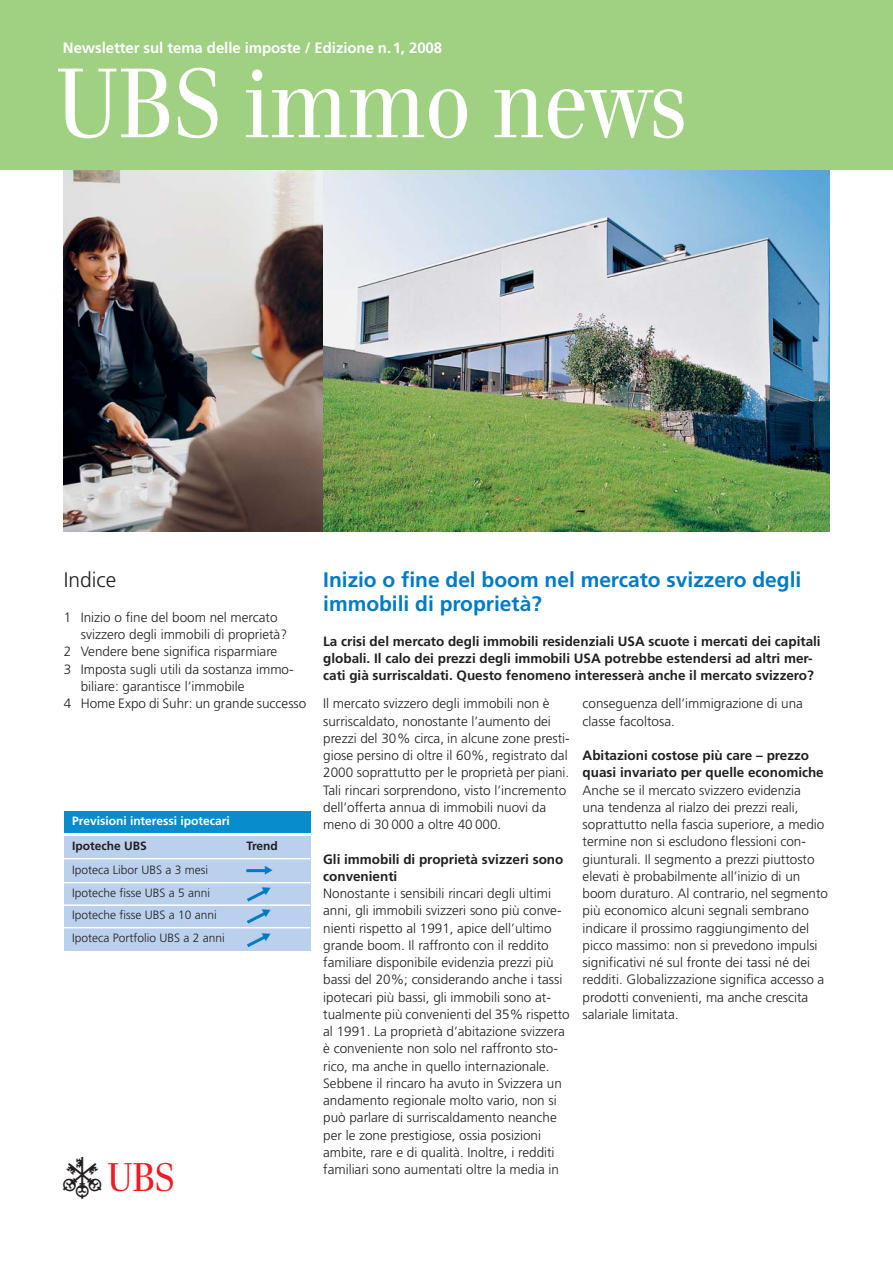
<style>
.page{position:relative;width:893px;height:1263px;background:#fff}
.page>*{position:absolute;margin:0;border:0;box-sizing:border-box;transform-origin:0 0}
.t1{font:96px "UBS Headline";color:#fff}
.t2{font:39px "UBS Logo";color:#231f20}
.t3{font:700 21px/24px "Frutiger";color:#007bc3}
.t4{font:300 21px "Frutiger";color:#231f20}
.t5{font:700 15px "Frutiger";letter-spacing:-.005em;color:#fff}
.t6{font:300 13.5px/17.2px "Frutiger";color:#231f20}
.t7{font:700 13.5px/17.2px "Frutiger";color:#231f20}
.t8{font:300 12px/22.5px "Frutiger";color:#231f20}
.t9{font:700 12px "Frutiger";color:#fff}
.t10{font:700 12px "Frutiger";color:#231f20}
.s1{color:#ed1c24}
</style>
<div class="page">
<img style="left:64px;top:170px;width:765px;height:361px">
<div style="left:0;top:0;width:892px;height:170px;background:#a0d081"></div>
<div style="left:64px;top:811px;width:246px;height:21px;background:#088ccc"></div>
<div style="left:64px;top:836px;width:246px;height:114px;background:#bad0ec"></div>
<hr style="left:64px;top:858px;width:246px;height:1px;background:#fff">
<hr style="left:64px;top:882px;width:246px;height:1px;background:#fff">
<hr style="left:64px;top:904px;width:246px;height:2px;background:#fff">
<hr style="left:64px;top:927px;width:246px;height:1px;background:#fff">
<hr style="left:246px;top:869px;width:22px;height:3px;background:#007bc3">
<svg style="left:243px;top:889px;width:30px;height:58px"></svg>
<p class="t5" style="left:63px;top:42px;width:381px">Newsletter sul tema delle imposte / Edizione n.1, 2008</p>
<h1 class="t1" style="left:54px;top:68px;width:635px">UBS immo news</h1>
<h3 class="t4" style="left:64px;top:572px;width:54px">Indice</h3>
<p class="t6" style="left:64px;top:610px;width:215px">1 Inizio o fine del boom nel mercato</p>
<p class="t6" style="left:81px;top:627px;width:208px">svizzero degli immobili di proprietà?</p>
<p class="t6" style="left:64px;top:644px;width:215px">2 Vendere bene significa risparmiare</p>
<p class="t6" style="left:64px;top:661px;width:231px">3 Imposta sugli utili da sostanza immo-</p>
<p class="t6" style="left:81px;top:679px;width:165px">biliare: garantisce l’immobile</p>
<p class="t6" style="left:64px;top:696px;width:244px">4 Home Expo di Suhr: un grande successo</p>
<p class="t9" style="left:72px;top:816px;width:159px">Previsioni interessi ipotecari</p>
<p class="t10" style="left:72px;top:841px;width:76px">Ipoteche UBS</p>
<p class="t10" style="left:247px;top:841px;width:33px">Trend</p>
<p class="t8" style="left:72px;top:860px;width:154px">Ipoteca Libor UBS a 3 mesi<br>Ipoteche fisse UBS a 5 anni<br>Ipoteche fisse UBS a 10 anni<br>Ipoteca Portfolio UBS a 2 anni</p>
<h2 class="t2" style="left:63px;top:1156px;width:119px">a<span class="s1">b</span></h2>
<h3 class="t3" style="left:323px;top:570px;width:480px">Inizio o fine del boom nel mercato svizzero degli immobili di proprietà?</h3>
<p class="t7" style="left:323px;top:634px;width:499px">La crisi del mercato degli immobili residenziali USA scuote i mercati dei capitali globali. Il calo dei prezzi degli immobili USA potrebbe estendersi ad altri mer&shy;cati già surriscaldati. Questo fenomeno interesserà anche il mercato svizzero?</p>
<p class="t6" style="left:323px;top:696px;width:248px">Il mercato svizzero degli immobili non è surriscaldato, nonostante l’aumento dei prezzi del 30% circa, in alcune zone presti&shy;giose persino di oltre il 60%, registrato dal 2000 soprattutto per le proprietà per piani.<br>Tali rincari sorprendono, visto l’incremento dell’offerta annua di immobili nuovi da meno di 30 000 a oltre 40 000.</p>
<p class="t7" style="left:323px;top:851px;width:242px">Gli immobili di proprietà svizzeri sono convenienti</p>
<p class="t6" style="left:323px;top:886px;width:248px">Nonostante i sensibili rincari degli ultimi anni, gli immobili svizzeri sono più conve&shy;nienti rispetto al 1991, apice dell’ultimo grande boom. Il raffronto con il reddito familiare disponibile evidenzia prezzi più bassi del 20%; considerando anche i tassi ipotecari più bassi, gli immobili sono at&shy;tualmente più convenienti del 35% rispetto al 1991. La proprietà d’abitazione svizzera è conveniente non solo nel raffronto sto&shy;rico, ma anche in quello internazionale.<br>Sebbene il rincaro ha avuto in Svizzera un andamento regionale molto vario, non si può parlare di surriscaldamento neanche per le zone prestigiose, ossia posizioni ambite, rare e di qualità. Inoltre, i redditi familiari sono aumentati oltre la media in</p>
<p class="t6" style="left:583px;top:696px;width:222px">conseguenza dell’immigrazione di una classe facoltosa.</p>
<p class="t7" style="left:583px;top:748px;width:243px">Abitazioni costose più care – prezzo quasi invariato per quelle economiche</p>
<p class="t6" style="left:583px;top:782px;width:247px">Anche se il mercato svizzero evidenzia<br>una tendenza al rialzo dei prezzi reali, soprattutto nella fascia superiore, a medio termine non si escludono flessioni con&shy;giunturali. Il segmento a prezzi piuttosto elevati è probabilmente all’inizio di un boom duraturo. Al contrario, nel segmento più economico alcuni segnali sembrano indicare il prossimo raggiungimento del picco massimo: non si prevedono impulsi significativi né sul fronte dei tassi né dei redditi. Globalizzazione significa accesso a prodotti convenienti, ma anche crescita salariale limitata.</p>
</div>
